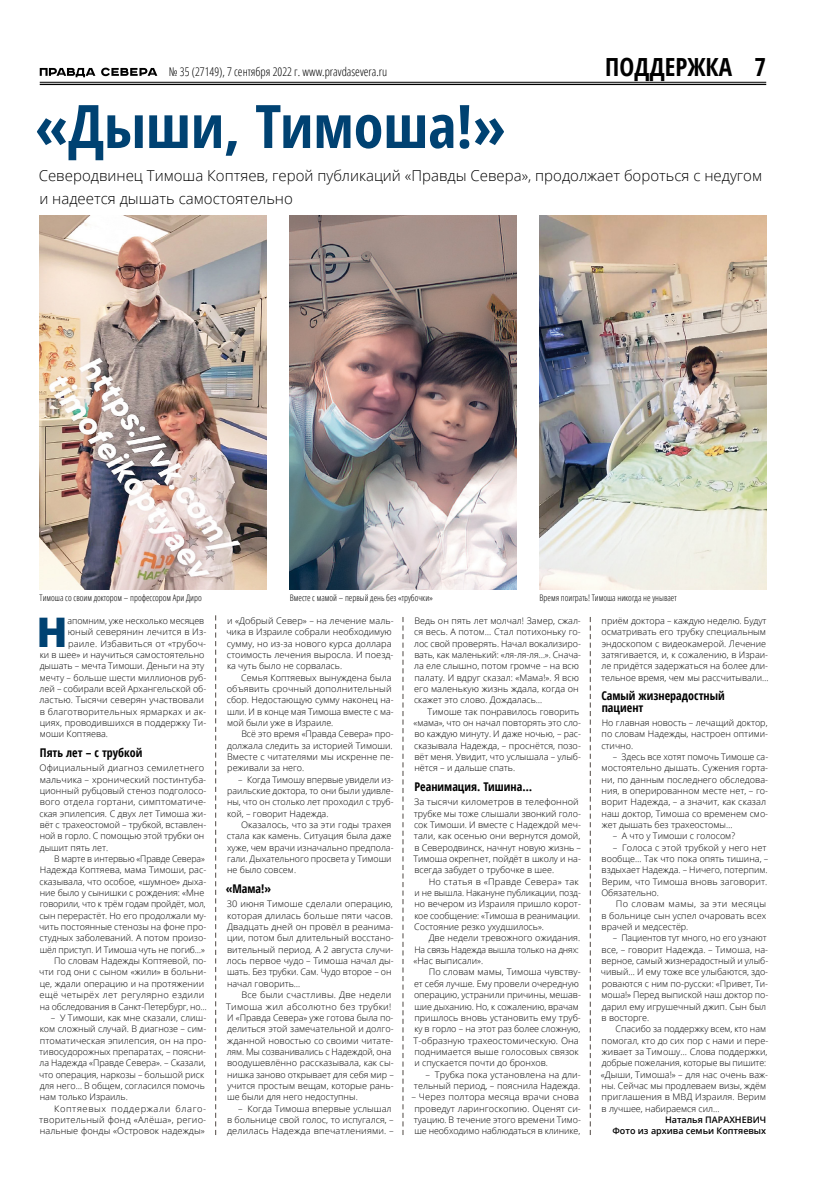
<style>
.page{position:relative;width:823px;height:1191px;background:#fff}
.page>*{position:absolute;margin:0;border:0;box-sizing:border-box;transform-origin:0 0}
.t1{font:700 condensed 60px "Open Sans";color:#004272}
.t2{font:800 40.8px "Open Sans";color:#004272}
.t3{font:700 condensed 25px "Open Sans";color:#000}
.t4{font:300 15px/22.7px "Open Sans";color:#000}
.t5{font:700 condensed 12px/11.3px "Open Sans";color:#000}
.t6{font:300 condensed 12px "Open Sans";color:#000}
.t7{font:300 9px/11.3px "Open Sans";color:#000}
.t8{font:300 condensed 9px "Open Sans";color:#000}
.t9{font:600 9px/11.3px "Open Sans";color:#000;text-align:right}
.t10{font:300 9px "Open Sans";letter-spacing:.02em;color:#000}
</style>
<div class="page">
<hr style="left:40px;top:82px;width:725px;height:1px;background:#000">
<hr style="left:40px;top:84px;width:725px;height:1px;background:#000">
<svg style="left:40px;top:68px;width:55px;height:9px"></svg>
<svg style="left:101px;top:68px;width:56px;height:8px"></svg>
<svg style="left:215px;top:615px;width:1px;height:520px"></svg>
<svg style="left:402px;top:617px;width:1px;height:518px"></svg>
<svg style="left:589px;top:617px;width:1px;height:518px"></svg>
<img style="left:40px;top:215px;width:226px;height:375px">
<img style="left:289px;top:215px;width:227px;height:375px">
<img style="left:539px;top:215px;width:226px;height:375px">
<h3 class="t3" style="left:605px;top:49px;width:128px">ПОДДЕРЖКА</h3>
<h3 class="t6" style="left:169px;top:63px;width:220px">№ 35 (27149), 7 сентября 2022 г. www.pravdasevera.ru</h3>
<h3 class="t3" style="left:754px;top:49px;width:13px">7</h3>
<h1 class="t1" style="left:35px;top:84px;width:472px">«Дыши, Тимоша!»</h1>
<h3 class="t4" style="left:39px;top:164px;width:724px">Северодвинец Тимоша Коптяев, герой публикаций «Правды Севера», продолжает бороться с недугом и надеется дышать самостоятельно</h3>
<p class="t8" style="left:40px;top:592px;width:163px">Тимоша со своим доктором – профессором Ари Диро</p>
<p class="t8" style="left:290px;top:592px;width:145px">Вместе с мамой – первый день без «трубочки»</p>
<p class="t8" style="left:539px;top:592px;width:138px">Время поиграть! Тимоша никогда не унывает</p>
<h2 class="t2" style="left:37px;top:600px;width:33px">Н</h2>
<p class="t7" style="left:68px;top:614px;width:138px">апомним, уже несколько месяцев</p>
<p class="t7" style="left:68px;top:626px;width:140px">юный северянин лечится в Из-</p>
<p class="t10" style="left:68px;top:637px;width:140px">раиле. Избавиться от «трубоч-</p>
<p class="t7" style="left:40px;top:648px;width:166px">ки в шее» и научиться самостоятельно</p>
<p class="t7" style="left:40px;top:660px;width:166px">дышать – мечта Тимоши. Деньги на эту</p>
<p class="t7" style="left:40px;top:671px;width:168px">мечту – больше шести миллионов руб-</p>
<p class="t7" style="left:40px;top:682px;width:168px">лей – собирали всей Архангельской об-</p>
<p class="t7" style="left:40px;top:694px;width:166px">ластью. Тысячи северян участвовали</p>
<p class="t7" style="left:40px;top:705px;width:168px">в благотворительных ярмарках и ак-</p>
<p class="t7" style="left:40px;top:717px;width:168px">циях, проводившихся в поддержку Ти-</p>
<p class="t7" style="left:40px;top:728px;width:70px">моши Коптяева.</p>
<h3 class="t5" style="left:40px;top:746px;width:104px">Пять лет – с трубкой</h3>
<p class="t7" style="left:39px;top:762px;width:168px">Официальный диагноз семилетнего мальчика – хронический постинтуба&shy;ционный рубцовый стеноз подголосо&shy;вого отдела гортани, симптоматиче&shy;ская эпилепсия. С двух лет Тимоша жи&shy;вёт с трахеостомой – трубкой, вставлен&shy;ной в горло. С помощью этой трубки он дышит пять лет.</p>
<p class="t7" style="left:39px;top:853px;width:169px;text-align:right">В марте в интервью «Правде Севера» Надежда Коптяева, мама Тимоши, рас&shy;сказывала, что особое, «шумное» дыха&shy;ние было у сынишки с рождения: «Мне говорили, что к трём годам пройдёт, мол, сын перерастёт. Но его продолжали му&shy;чить постоянные стенозы на фоне про&shy;студных заболеваний. А потом произо&shy;шёл приступ. И Тимоша чуть не погиб…» По словам Надежды Коптяевой, по&shy;чти год они с сыном «жили» в больни&shy;це, ждали операцию и на протяжении ещё четырёх лет регулярно ездили на обследования в Санкт-Петербург, но…</p>
<p class="t7" style="left:39px;top:1011px;width:169px;text-indent:12px">– У Тимоши, как мне сказали, слиш&shy;ком сложный случай. В диагнозе – сим&shy;птоматическая эпилепсия, он на про&shy;тивосудорожных препаратах, – поясни&shy;ла Надежда «Правде Севера». – Сказали, что операция, наркозы – большой риск для него… В общем, согласился помочь нам только Израиль.</p>
<p class="t7" style="left:39px;top:1102px;width:168px;text-align:justify;text-indent:15px">Коптяевых поддержали благо&shy;творительный фонд «Алёша», регио&shy;нальные фонды «Островок надежды»</p>
<p class="t7" style="left:226px;top:614px;width:169px">и «Добрый Север» – на лечение маль&shy;чика в Израиле собрали необходимую сумму, но из‑за нового курса доллара стоимость лечения выросла. И поезд&shy;ка чуть было не сорвалась.</p>
<p class="t7" style="left:226px;top:671px;width:168px;text-indent:14px">Семья Коптяевых вынуждена была объявить срочный дополнительный сбор. Недостающую сумму наконец на&shy;шли. И в конце мая Тимоша вместе с ма&shy;мой были уже в Израиле.</p>
<p class="t7" style="left:227px;top:728px;width:168px;text-align:justify;text-indent:14px">Всё это время «Правда Севера» про&shy;должала следить за историей Тимоши.<br>Вместе с читателями мы искренне пе&shy;реживали за него.</p>
<p class="t7" style="left:227px;top:773px;width:168px;text-align:justify;text-indent:11px">– Когда Тимошу впервые увидели из&shy;раильские доктора, то они были удивле&shy;ны, что он столько лет проходил с труб&shy;кой, – говорит Надежда.</p>
<p class="t7" style="left:226px;top:819px;width:168px;text-indent:14px">Оказалось, что за эти годы трахея стала как камень. Ситуация была даже хуже, чем врачи изначально предпола&shy;гали. Дыхательного просвета у Тимоши не было совсем.</p>
<h3 class="t5" style="left:226px;top:882px;width:47px">«Мама!»</h3>
<p class="t7" style="left:226px;top:898px;width:168px">30 июня Тимоше сделали операцию, которая длилась больше пяти часов.<br>Двадцать дней он провёл в реанима&shy;ции, потом был длительный восстано&shy;вительный период. А 2 августа случи&shy;лось первое чудо – Тимоша начал ды&shy;шать. Без трубки. Сам. Чудо второе – он начал говорить…</p>
<p class="t7" style="left:226px;top:989px;width:169px;text-indent:15px">Все были счастливы. Две недели Тимоша жил абсолютно без трубки!<br>И «Правда Севера» уже готова была по&shy;делиться этой замечательной и долго&shy;жданной новостью со своими читате&shy;лям. Мы созванивались с Надеждой, она воодушевлённо рассказывала, как сы&shy;нишка заново открывает для себя мир – учится простым вещам, которые рань&shy;ше были для него недоступны.</p>
<p class="t7" style="left:227px;top:1102px;width:168px;text-indent:11px">– Когда Тимоша впервые услышал в больнице свой голос, то испугался, – делилась Надежда впечатлениями. –</p>
<p class="t7" style="left:414px;top:614px;width:168px">Ведь он пять лет молчал! Замер, сжал&shy;ся весь. А потом… Стал потихоньку го&shy;лос свой проверять. Начал вокализиро&shy;вать, как маленький: «ля-ля-ля…». Снача&shy;ла еле слышно, потом громче – на всю палату. И вдруг сказал: «Мама!». Я всю его маленькую жизнь ждала, когда он скажет это слово. Дождалась…</p>
<p class="t7" style="left:413px;top:705px;width:169px;text-indent:14px">Тимоше так понравилось говорить «мама», что он начал повторять это сло&shy;во каждую минуту. И даже ночью, – рас&shy;сказывала Надежда, – проснётся, позо&shy;вёт меня. Увидит, что услышала – улыб&shy;нётся – и дальше спать.</p>
<h3 class="t5" style="left:414px;top:780px;width:119px">Реанимация. Тишина…</h3>
<p class="t7" style="left:413px;top:796px;width:169px">За тысячи километров в телефонной трубке мы тоже слышали звонкий голо&shy;сок Тимоши. И вместе с Надеждой меч&shy;тали, как осенью они вернутся домой, в Северодвинск, начнут новую жизнь – Тимоша окрепнет, пойдёт в школу и на&shy;всегда забудет о трубочке в шее.</p>
<p class="t7" style="left:414px;top:875px;width:168px;text-indent:15px">Но статья в «Правде Севера» так и не вышла. Накануне публикации, позд&shy;но вечером из Израиля пришло корот&shy;кое сообщение: «Тимоша в реанимации.<br>Состояние резко ухудшилось».</p>
<p class="t7" style="left:413px;top:932px;width:168px;text-indent:15px">Две недели тревожного ожидания.<br>На связь Надежда вышла только на днях: «Нас выписали».</p>
<p class="t7" style="left:413px;top:966px;width:169px;text-indent:15px">По словам мамы, Тимоша чувству&shy;ет себя лучше. Ему провели очередную операцию, устранили причины, мешав&shy;шие дыханию. Но, к сожалению, врачам пришлось вновь установить ему труб&shy;ку в горло – на этот раз более сложную, Т-образную трахеостомическую. Она поднимается выше голосовых связок и спускается почти до бронхов.</p>
<p class="t7" style="left:413px;top:1068px;width:168px;text-align:right">– Трубка пока установлена на дли&shy;тельный период, – пояснила Надежда.</p>
<p class="t7" style="left:411px;top:1091px;width:171px">– Через полтора месяца врачи снова проведут ларингоскопию. Оценят си&shy;туацию. В течение этого времени Тимо&shy;ше необходимо наблюдаться в клинике,</p>
<p class="t7" style="left:601px;top:614px;width:169px">приём доктора – каждую неделю. Будут осматривать его трубку специальным эндоскопом с видеокамерой. Лечение затягивается, и, к сожалению, в Израи&shy;ле придётся задержаться на более дли&shy;тельное время, чем мы рассчитывали…</p>
<h3 class="t5" style="left:601px;top:690px;width:125px">Самый жизнерадостный пациент</h3>
<p class="t7" style="left:601px;top:717px;width:168px;text-align:justify">Но главная новость – лечащий доктор, по словам Надежды, настроен оптими&shy;стично.</p>
<p class="t7" style="left:601px;top:751px;width:168px;text-indent:11px">– Здесь все хотят помочь Тимоше са&shy;мостоятельно дышать. Сужения горта&shy;ни, по данным последнего обследова&shy;ния, в оперированном месте нет, – го&shy;ворит Надежда, – а значит, как сказал наш доктор, Тимоша со временем смо&shy;жет дышать без трахеостомы…</p>
<p class="t7" style="left:612px;top:830px;width:124px">– А что у Тимоши с голосом?</p>
<p class="t7" style="left:601px;top:841px;width:168px;text-indent:11px">– Голоса с этой трубкой у него нет вообще… Так что пока опять тишина, – вздыхает Надежда. – Ничего, потерпим.<br>Верим, что Тимоша вновь заговорит.<br>Обязательно.</p>
<p class="t7" style="left:601px;top:898px;width:166px;text-align:justify;text-indent:14px">По словам мамы, за эти месяцы в больнице сын успел очаровать всех врачей и медсестёр.</p>
<p class="t7" style="left:600px;top:932px;width:169px;text-indent:12px">– Пациентов тут много, но его узнают все, – говорит Надежда. – Тимоша, на&shy;верное, самый жизнерадостный и улыб&shy;чивый… И ему тоже все улыбаются, здо&shy;роваются с ним по‑русски: «Привет, Ти&shy;моша!» Перед выпиской наш доктор по&shy;дарил ему игрушечный джип. Сын был в восторге.</p>
<p class="t7" style="left:600px;top:1023px;width:169px;text-indent:15px">Спасибо за поддержку всем, кто нам помогал, кто до сих пор с нами и пере&shy;живает за Тимошу… Слова поддержки, добрые пожелания, которые вы пишите: «Дыши, Тимоша!» – для нас очень важ&shy;ны. Сейчас мы продлеваем визы, ждём приглашения в МВД Израиля. Верим в лучшее, набираемся сил…</p>
<p class="t9" style="left:612px;top:1113px;width:155px">Наталья ПАРАХНЕВИЧ<br>Фото из архива семьи Коптяевых</p>
</div>
